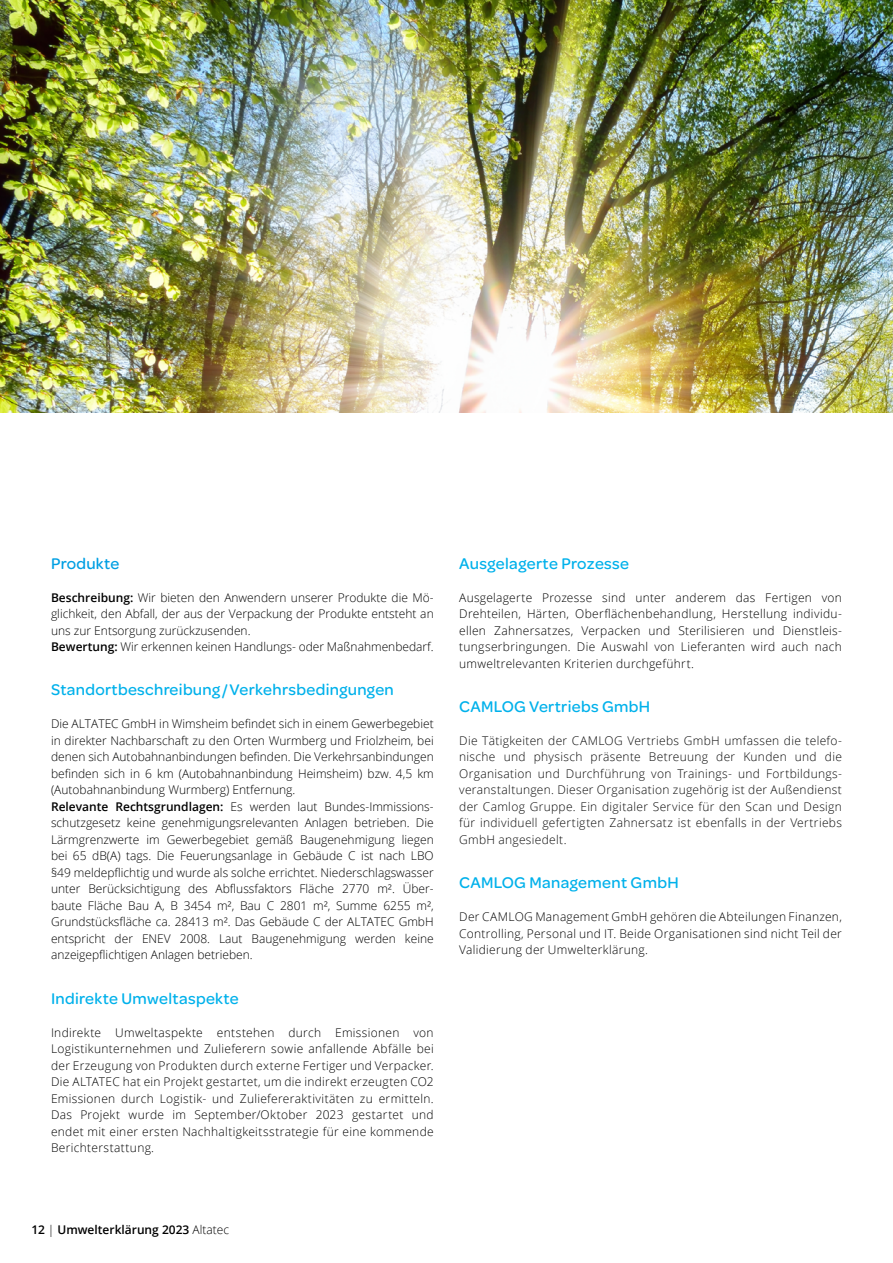
<style>
.page{position:relative;width:893px;height:1263px;background:#fff}
.page>*{position:absolute;margin:0;border:0;box-sizing:border-box;transform-origin:0 0}
.t1{font:500 16.5px "Omnes";letter-spacing:.02em;color:#00b1eb}
.t2{font:500 16.5px "Omnes";letter-spacing:.02em;color:#009fe3}
.t3{font:300 12px/16.5px "Open Sans";color:#000;text-align:justify}
.t4{font:300 12px/16.5px "Open Sans";letter-spacing:.025em;color:#0a0a0a;text-align:justify}
.t5{font:600 12px "Open Sans";color:#000}
.s1{font-weight:600}
.s2{font-weight:300}
</style>
<div class="page">
<img style="left:0;top:0;width:893px;height:412px">
<h1 class="t2" style="left:51px;top:552px;width:70px">Produkte</h1>
<p class="t3" style="left:51px;top:589px;width:384px;text-align:left"><span class="s1">Beschreibung:</span> Wir bieten den Anwendern unserer Produkte die Mö&shy;glichkeit, den Abfall, der aus der Verpackung der Produkte entsteht an uns zur Entsorgung zurückzusenden.<br><span class="s1">Bewertung:</span> Wir erkennen keinen Handlungs- oder Maßnahmenbedarf.</p>
<h1 class="t1" style="left:51px;top:678px;width:344px">Standortbeschreibung / Verkehrsbedingungen</h1>
<p class="t3" style="left:51px;top:715px;width:384px;text-align:left">Die ALTATEC GmbH in Wimsheim befindet sich in einem Gewerbegebiet in direkter Nachbarschaft zu den Orten Wurmberg und Friolzheim, bei denen sich Autobahnanbindungen befinden. Die Verkehrsanbindungen befinden sich in 6 km (Autobahnanbindung Heimsheim) bzw. 4,5 km (Autobahnanbindung Wurmberg) Entfernung.<br><span class="s1">Relevante Rechtsgrundlagen:</span> Es werden laut Bundes-Immissions&shy;schutzgesetz keine genehmigungsrelevanten Anlagen betrieben. Die Lärmgrenzwerte im Gewerbegebiet gemäß Baugenehmigung liegen bei 65 dB(A) tags. Die Feuerungsanlage in Gebäude C ist nach LBO §49 meldepflichtig und wurde als solche errichtet. Niederschlagswasser unter Berücksichtigung des Abflussfaktors Fläche 2770 m². Über&shy;baute Fläche Bau A, B 3454 m², Bau C 2801 m², Summe 6255 m², Grundstücksfläche ca. 28413 m². Das Gebäude C der ALTATEC GmbH entspricht der ENEV 2008. Laut Baugenehmigung werden keine anzeigepflichtigen Anlagen betrieben.</p>
<h1 class="t1" style="left:51px;top:987px;width:189px">Indirekte Umweltaspekte</h1>
<p class="t3" style="left:51px;top:1024px;width:384px">Indirekte Umweltaspekte entstehen durch Emissionen von Logistikunternehmen und Zulieferern sowie anfallende Abfälle bei der Erzeugung von Produkten durch externe Fertiger und Verpacker.<br>Die ALTATEC hat ein Projekt gestartet, um die indirekt erzeugten CO2<br>Emissionen durch Logistik- und Zuliefereraktivitäten zu ermitteln.<br>Das Projekt wurde im September/Oktober 2023 gestartet und endet mit einer ersten Nachhaltigkeitsstrategie für eine kommende Berichterstattung.</p>
<h1 class="t1" style="left:459px;top:552px;width:171px">Ausgelagerte Prozesse</h1>
<p class="t3" style="left:459px;top:589px;width:384px">Ausgelagerte Prozesse sind unter anderem das Fertigen von Drehteilen, Härten, Oberflächenbehandlung, Herstellung individu&shy;ellen Zahnersatzes, Verpacken und Sterilisieren und Dienstleis&shy;tungserbringungen. Die Auswahl von Lieferanten wird auch nach umweltrelevanten Kriterien durchgeführt.</p>
<h1 class="t1" style="left:459px;top:695px;width:192px">CAMLOG Vertriebs GmbH</h1>
<p class="t4" style="left:459px;top:732px;width:384px">Die Tätigkeiten der CAMLOG Vertriebs GmbH umfassen die telefo&shy;nische und physisch präsente Betreuung der Kunden und die Organisation und Durchführung von Trainings- und Fortbildungs&shy;veranstaltungen. Dieser Organisation zugehörig ist der Außendienst der Camlog Gruppe. Ein digitaler Service für den Scan und Design für individuell gefertigten Zahnersatz ist ebenfalls in der Vertriebs GmbH angesiedelt.</p>
<h1 class="t1" style="left:459px;top:871px;width:221px">CAMLOG Management GmbH</h1>
<p class="t3" style="left:459px;top:908px;width:384px">Der CAMLOG Management GmbH gehören die Abteilungen Finanzen, Controlling, Personal und IT. Beide Organisationen sind nicht Teil der Validierung der Umwelterklärung.</p>
<p class="t5" style="left:31px;top:1221px;width:199px">12 <span class="s2">|</span> Umwelterklärung 2023 <span class="s2">Altatec</span></p>
</div>
